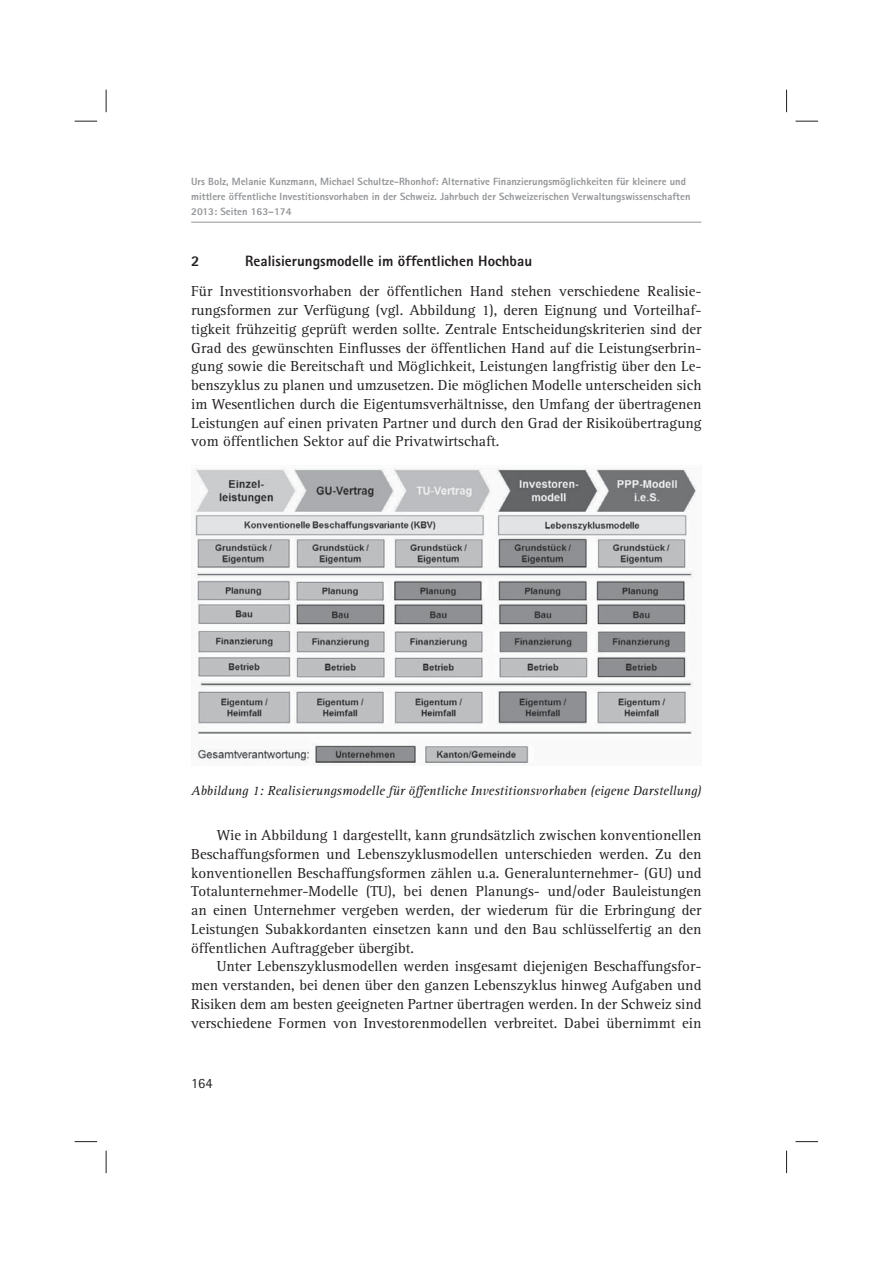
<style>
.page{position:relative;width:893px;height:1263px;background:#fff}
.page>*{position:absolute;margin:0;border:0;box-sizing:border-box;transform-origin:0 0}
.t1{font:15px/18.8px "Rotis Serif Std";color:#231f20;text-align:justify}
.t2{font:800 15px "Rotis Sans Serif Std";color:#231f20}
.t3{font:14.25px "Rotis Sans Serif Std";color:#231f20}
.t4{font:italic 13.5px "Rotis Serif Std";color:#231f20}
.t5{font:800 10.5px/15px "Rotis Sans Serif Std";color:#939598}
</style>
<div class="page">
<hr style="left:191px;top:222px;width:510px;height:1px;background:#939598">
<img style="left:194px;top:468px;width:502px;height:297px">
<svg style="left:75px;top:121px;width:22px;height:1px"></svg>
<svg style="left:795px;top:121px;width:23px;height:1px"></svg>
<svg style="left:75px;top:1141px;width:22px;height:1px"></svg>
<svg style="left:795px;top:1141px;width:23px;height:1px"></svg>
<svg style="left:106px;top:90px;width:1px;height:22px"></svg>
<svg style="left:106px;top:1151px;width:1px;height:22px"></svg>
<svg style="left:786px;top:90px;width:1px;height:22px"></svg>
<svg style="left:786px;top:1151px;width:1px;height:22px"></svg>
<p class="t5" style="left:191px;top:175px;width:501px">Urs Bolz, Melanie Kunzmann, Michael Schultze-Rhonhof: Alternative Finanzierungsmöglichkeiten für kleinere und mittlere öffentliche Investitionsvorhaben in der Schweiz. Jahrbuch der Schweizerischen Verwaltungswissenschaften<br>2013: Seiten 163–174</p>
<p class="t2" style="left:191px;top:256px;width:10px">2</p>
<p class="t2" style="left:245px;top:256px;width:288px">Realisierungsmodelle im öffentlichen Hochbau</p>
<p class="t1" style="left:191px;top:284px;width:512px">Für Investitionsvorhaben der öffentlichen Hand stehen verschiedene Realisie&shy;rungsformen zur Verfügung (vgl. Abbildung 1), deren Eignung und Vorteilhaf&shy;tigkeit frühzeitig geprüft werden sollte. Zentrale Entscheidungskriterien sind der Grad des gewünschten Einflusses der öffentlichen Hand auf die Leistungserbrin&shy;gung sowie die Bereitschaft und Möglichkeit, Leistungen langfristig über den Le&shy;benszyklus zu planen und umzusetzen. Die möglichen Modelle unterscheiden sich im Wesentlichen durch die Eigentumsverhältnisse, den Umfang der übertragenen Leistungen auf einen privaten Partner und durch den Grad der Risikoübertragung vom öffentlichen Sektor auf die Privatwirtschaft.</p>
<p class="t4" style="left:191px;top:785px;width:512px">Abbildung 1: Realisierungsmodelle für öffentliche Investitionsvorhaben (eigene Darstellung)</p>
<p class="t1" style="left:191px;top:828px;width:512px;text-indent:26px">Wie in Abbildung 1 dargestellt, kann grundsätzlich zwischen konventionellen Beschaffungsformen und Lebenszyklusmodellen unterschieden werden. Zu den konventionellen Beschaffungsformen zählen u.a. Generalunternehmer- (GU) und Totalunternehmer-Modelle (TU), bei denen Planungs- und/oder Bauleistungen an einen Unternehmer vergeben werden, der wiederum für die Erbringung der Leistungen Subakkordanten einsetzen kann und den Bau schlüsselfertig an den öffentlichen Auftraggeber übergibt.</p>
<p class="t1" style="left:191px;top:959px;width:512px;text-indent:26px">Unter Lebenszyklusmodellen werden insgesamt diejenigen Beschaffungsfor&shy;men verstanden, bei denen über den ganzen Lebenszyklus hinweg Aufgaben und Risiken dem am besten geeigneten Partner übertragen werden. In der Schweiz sind verschiedene Formen von Investorenmodellen verbreitet. Dabei übernimmt ein</p>
<p class="t3" style="left:191px;top:1077px;width:23px">164</p>
</div>
